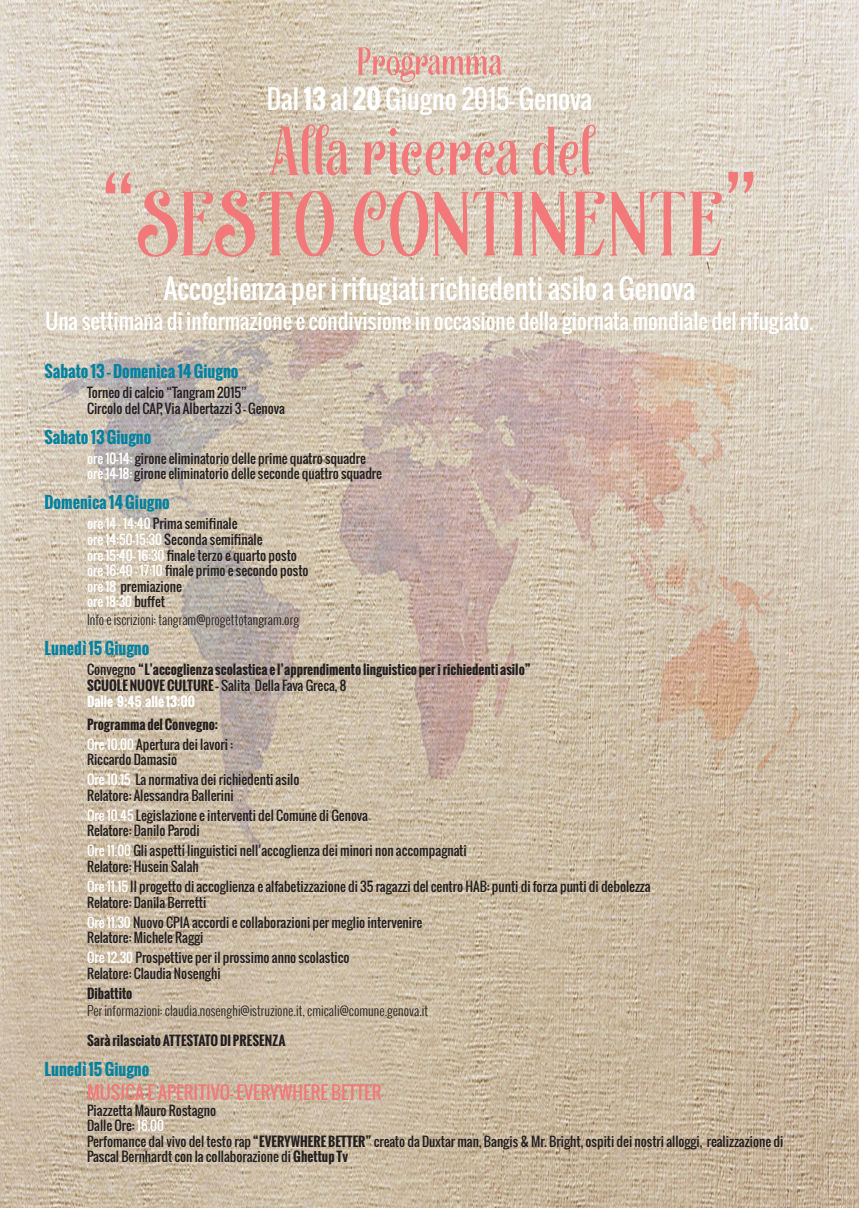
<style>
.page{position:relative;width:859px;height:1208px;background:#fff}
.page>*{position:absolute;margin:0;border:0;box-sizing:border-box;transform-origin:0 0}
.t1{font:118px "Afecta";color:#f27879}
.t2{font:90px "Afecta";color:#f27879}
.t3{font:51px "Afecta";color:#f27879}
.t4{font:27px "Oswald";color:#fff}
.t5{font:26px "Oswald";color:#fff}
.t6{font:21px "Oswald";color:#fff}
.t7{font:18px "Oswald";color:#f27879}
.t8{font:700 16px "Oswald";color:#02829f}
.t9{font:13px/15.6px "Oswald";color:#231f20}
.t10{font:700 13px "Oswald";color:#231f20}
.t11{font:300 13px "Oswald";color:#231f20}
.t12{font:700 13px "Oswald";color:#fff}
.t13{font:13px "Oswald";color:#fff}
.s1{font-weight:700}
.s2{font-family:"Ardeco"}
.s3{color:#fff}
.s4{color:#231f20}
.s5{font-weight:400}
</style>
<div class="page">
<img style="left:0;top:0;width:859px;height:1208px">
<p class="t3" style="left:357px;top:27px;width:147px">Programma</p>
<p class="t5" style="left:267px;top:79px;width:327px">Dal <span class="s1">13</span> al <span class="s1">20</span> Giugno 2015- Genova</p>
<p class="t2" style="left:268px;top:91px;width:325px">Alla ricerca del</p>
<p class="t1" style="left:101px;top:145px;width:658px"><span class="s2">“</span>SESTO CONTINENTE<span class="s2">”</span></p>
<p class="t4" style="left:164px;top:268px;width:533px">Accoglienza per i rifugiati richiedenti asilo a Genova</p>
<p class="t6" style="left:46px;top:305px;width:769px">Una settimana di informazione e condivisione in occasione della giornata mondiale del rifugiato.</p>
<p class="t8" style="left:45px;top:359px;width:195px">Sabato 13 – Domenica 14 Giugno</p>
<p class="t9" style="left:87px;top:384px;width:161px">Torneo di calcio “Tangram 2015”</p>
<p class="t9" style="left:87px;top:400px;width:199px">Circolo del CAP, Via Albertazzi 3 - Genova</p>
<p class="t8" style="left:45px;top:425px;width:108px">Sabato 13 Giugno</p>
<p class="t9" style="left:87px;top:450px;width:280px"><span class="s3">ore 10-14:</span> girone eliminatorio delle prime quatro squadre</p>
<p class="t9" style="left:87px;top:466px;width:296px"><span class="s3">ore 14-18:</span> girone eliminatorio delle seconde quattro squadre</p>
<p class="t8" style="left:45px;top:490px;width:127px">Domenica 14 Giugno</p>
<p class="t9" style="left:87px;top:516px;width:152px"><span class="s3">ore 14 – 14:40</span> Prima semifinale</p>
<p class="t9" style="left:87px;top:531px;width:177px"><span class="s3">ore 14:50-15:30</span> Seconda semifinale</p>
<p class="t9" style="left:87px;top:547px;width:211px"><span class="s3">ore 15:40- 16:30</span> finale terzo e quarto posto</p>
<p class="t9" style="left:87px;top:562px;width:223px"><span class="s3">ore 16:40 – 17:10</span> finale primo e secondo posto</p>
<p class="t9" style="left:87px;top:578px;width:96px"><span class="s3">ore 18</span> premiazione</p>
<p class="t13" style="left:87px;top:592px;width:79px">ore 18:30 <span class="s4">buffet</span></p>
<p class="t11" style="left:87px;top:611px;width:214px">Info e iscrizioni: tangram@progettotangram.org</p>
<p class="t8" style="left:45px;top:636px;width:106px">Lunedì 15 Giugno</p>
<p class="t10" style="left:87px;top:660px;width:445px"><span class="s5">Convegno</span> “L’accoglienza scolastica e l’apprendimento linguistico per i richiedenti asilo”</p>
<p class="t9" style="left:87px;top:677px;width:261px"><span class="s1">SCUOLE NUOVE CULTURE –</span> Salita Della Fava Greca, 8</p>
<p class="t12" style="left:87px;top:691px;width:109px">Dalle 9:45 alle 13:00</p>
<p class="t10" style="left:87px;top:714px;width:133px">Programma del Convegno:</p>
<p class="t9" style="left:87px;top:736px;width:147px"><span class="s3">Ore 10.00</span> Apertura dei lavori :</p>
<p class="t9" style="left:87px;top:751px;width:92px">Riccardo Damasio</p>
<p class="t9" style="left:87px;top:771px;width:214px"><span class="s3">Ore 10.15</span> La normativa dei richiedenti asilo</p>
<p class="t9" style="left:87px;top:787px;width:148px">Relatore: Alessandra Ballerini</p>
<p class="t9" style="left:87px;top:807px;width:283px"><span class="s3">Ore 10.45</span> Legislazione e interventi del Comune di Genova</p>
<p class="t9" style="left:87px;top:823px;width:114px">Relatore: Danilo Parodi</p>
<p class="t9" style="left:87px;top:843px;width:381px"><span class="s3">Ore 11.00</span> Gli aspetti linguistici nell’accoglienza dei minori non accompagnati</p>
<p class="t9" style="left:87px;top:858px;width:113px">Relatore: Husein Salah</p>
<p class="t9" style="left:87px;top:878px;width:565px"><span class="s3">Ore 11.15</span> Il progetto di accoglienza e alfabetizzazione di 35 ragazzi del centro HAB: punti di forza punti di debolezza</p>
<p class="t9" style="left:87px;top:894px;width:121px">Relatore: Danila Berretti</p>
<p class="t9" style="left:87px;top:914px;width:337px"><span class="s3">Ore 11.30</span> Nuovo CPIA accordi e collaborazioni per meglio intervenire</p>
<p class="t9" style="left:87px;top:929px;width:118px">Relatore: Michele Raggi</p>
<p class="t9" style="left:87px;top:949px;width:264px"><span class="s3">Ore 12.30</span> Prospettive per il prossimo anno scolastico</p>
<p class="t9" style="left:87px;top:965px;width:135px">Relatore: Claudia Nosenghi</p>
<p class="t10" style="left:87px;top:983px;width:47px">Dibattito</p>
<p class="t11" style="left:87px;top:1001px;width:343px">Per informazioni: claudia.nosenghi@istruzione.it, cmicali@comune.genova.it</p>
<p class="t10" style="left:87px;top:1030px;width:200px">Sarà rilasciato ATTESTATO DI PRESENZA</p>
<p class="t8" style="left:45px;top:1057px;width:106px">Lunedì 15 Giugno</p>
<p class="t7" style="left:87px;top:1078px;width:296px">MUSICA E APERITIVO- EVERYWHERE BETTER</p>
<p class="t9" style="left:87px;top:1102px;width:131px">Piazzetta Mauro Rostagno</p>
<p class="t9" style="left:87px;top:1117px;width:79px">Dalle Ore: <span class="s3">16.00</span></p>
<p class="t9" style="left:87px;top:1133px;width:698px">Perfomance dal vivo del testo rap <span class="s1">“EVERYWHERE BETTER”</span> creato da Duxtar man, Bangis &amp; Mr. Bright, ospiti dei nostri alloggi, realizzazione di<br>Pascal Bernhardt con la collaborazione di <span class="s1">Ghettup Tv</span></p>
</div>
